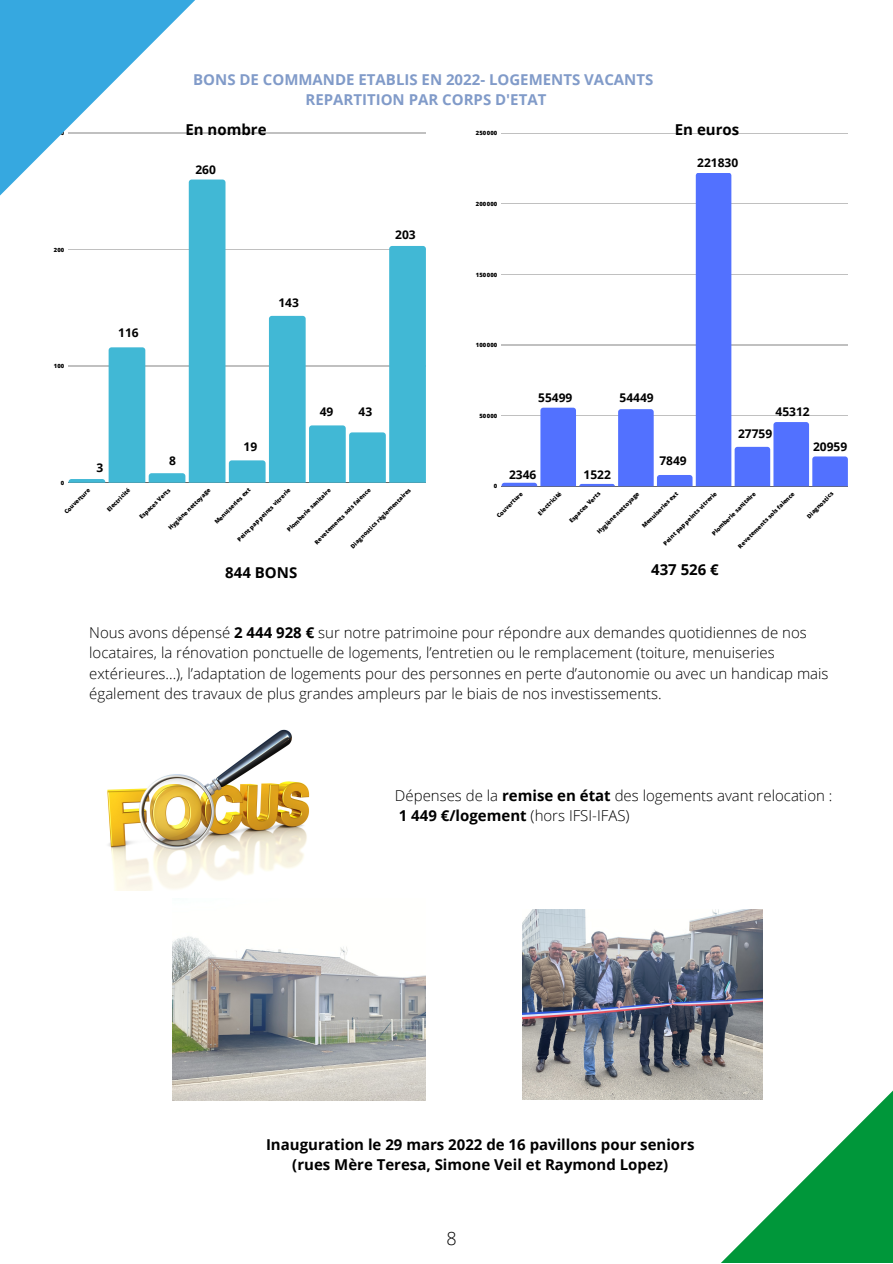
<style>
.page{position:relative;width:893px;height:1264px;background:#fff}
.page>*{position:absolute;margin:0;border:0;box-sizing:border-box;transform-origin:0 0}
.t1{font:300 18px "Open Sans";color:#000}
.t2{font:300 15px/20.2px "Open Sans";color:#000}
.t3{font:700 15px "Open Sans";color:#000}
.t4{font:700 15px "Open Sans";color:#819bc9}
.t5{font:700 12px "Open Sans";color:#000}
.t6{font:800 5.85px "Open Sans";color:#000}
.s1{font-weight:700}
</style>
<div class="page">
<img style="left:107px;top:729px;width:203px;height:161px">
<img style="left:172px;top:936px;width:253px;height:164px">
<img style="left:523px;top:909px;width:102px;height:190px">
<hr style="left:68px;top:133px;width:358px;height:1px;background:#000">
<hr style="left:68px;top:482px;width:358px;height:1px;background:#000">
<svg style="left:68px;top:179px;width:358px;height:303px"></svg>
<hr style="left:501px;top:133px;width:346px;height:1px;background:#000">
<hr style="left:501px;top:486px;width:346px;height:1px;background:#000">
<svg style="left:501px;top:173px;width:346px;height:313px"></svg>
<svg style="left:0;top:0;width:208px;height:228px"></svg>
<svg style="left:625px;top:909px;width:267px;height:353px"></svg>
<p class="t4" style="left:193px;top:69px;width:461px">BONS DE COMMANDE ETABLIS EN 2022- LOGEMENTS VACANTS</p>
<p class="t4" style="left:305px;top:89px;width:242px">REPARTITION PAR CORPS D'ETAT</p>
<p class="t3" style="left:185px;top:119px;width:83px">En nombre</p>
<p class="t3" style="left:674px;top:119px;width:66px">En euros</p>
<p class="t6" style="left:476px;top:129px;width:23px">250000</p>
<p class="t6" style="left:54px;top:245px;width:12px">200</p>
<p class="t6" style="left:54px;top:362px;width:12px">100</p>
<p class="t6" style="left:61px;top:478px;width:5px">0</p>
<p class="t5" style="left:118px;top:324px;width:22px">116</p>
<p class="t5" style="left:96px;top:459px;width:8px">3</p>
<p class="t5" style="left:195px;top:161px;width:22px">260</p>
<p class="t5" style="left:278px;top:294px;width:22px">143</p>
<p class="t5" style="left:395px;top:226px;width:22px">203</p>
<p class="t5" style="left:169px;top:452px;width:8px">8</p>
<p class="t5" style="left:243px;top:438px;width:15px">19</p>
<p class="t5" style="left:320px;top:403px;width:15px">49</p>
<p class="t5" style="left:358px;top:403px;width:15px">43</p>
<p class="t6" style="left:62px;top:510px;width:35px;rotate:-45deg">Couverture</p>
<p class="t6" style="left:105px;top:507px;width:32px;rotate:-45deg">Electricité</p>
<p class="t6" style="left:137px;top:515px;width:42px;rotate:-45deg">Espaces Verts</p>
<p class="t6" style="left:166px;top:526px;width:58px;rotate:-45deg">Hygiène net oyage</p>
<p class="t6" style="left:213px;top:520px;width:50px;rotate:-45deg">Menuiseries ext</p>
<p class="t6" style="left:349px;top:544px;width:84px;rotate:-45deg">Diagnostics règlementaires</p>
<p class="t6" style="left:285px;top:527px;width:60px;rotate:-45deg">Plomberie sanitaire</p>
<p class="t6" style="left:235px;top:537px;width:74px;rotate:-45deg">Peint pap peints vitrerie</p>
<p class="t6" style="left:313px;top:540px;width:78px;rotate:-45deg">Revetements sols faience</p>
<p class="t6" style="left:476px;top:200px;width:23px">200000</p>
<p class="t5" style="left:697px;top:154px;width:43px">221830</p>
<p class="t6" style="left:476px;top:270px;width:23px">150000</p>
<p class="t6" style="left:476px;top:341px;width:23px">100000</p>
<p class="t6" style="left:479px;top:411px;width:19px">50000</p>
<p class="t5" style="left:538px;top:389px;width:36px">55499</p>
<p class="t5" style="left:619px;top:389px;width:36px">54449</p>
<p class="t6" style="left:493px;top:482px;width:5px">0</p>
<p class="t5" style="left:509px;top:465px;width:29px">2346</p>
<p class="t5" style="left:583px;top:465px;width:29px">1522</p>
<p class="t5" style="left:659px;top:452px;width:29px">7849</p>
<p class="t5" style="left:775px;top:403px;width:36px">45312</p>
<p class="t5" style="left:738px;top:425px;width:36px">27759</p>
<p class="t5" style="left:813px;top:438px;width:36px">20959</p>
<p class="t6" style="left:494px;top:514px;width:36px;rotate:-45deg">Couverture</p>
<p class="t6" style="left:536px;top:511px;width:32px;rotate:-45deg">Electricité</p>
<p class="t6" style="left:567px;top:518px;width:43px;rotate:-45deg">Espaces Verts</p>
<p class="t6" style="left:595px;top:530px;width:58px;rotate:-45deg">Hygiène net oyage</p>
<p class="t6" style="left:640px;top:524px;width:50px;rotate:-45deg">Menuiseries ext</p>
<p class="t6" style="left:736px;top:544px;width:79px;rotate:-45deg">Revetements sols faience</p>
<p class="t6" style="left:804px;top:514px;width:36px;rotate:-45deg">Diagnostics</p>
<p class="t6" style="left:661px;top:541px;width:74px;rotate:-45deg">Peint pap peints vitrerie</p>
<p class="t6" style="left:710px;top:531px;width:61px;rotate:-45deg">Plomberie sanitaire</p>
<p class="t3" style="left:225px;top:562px;width:73px">844 BONS</p>
<p class="t3" style="left:651px;top:559px;width:69px">437 526 €</p>
<p class="t2" style="left:89px;top:622px;width:740px">Nous avons dépensé <span class="s1">2 444 928 €</span> sur notre patrimoine pour répondre aux demandes quotidiennes de nos locataires, la rénovation ponctuelle de logements, l’entretien ou le remplacement (toiture, menuiseries extérieures...), l’adaptation de logements pour des personnes en perte d’autonomie ou avec un handicap mais également des travaux de plus grandes ampleurs par le biais de nos investissements.</p>
<p class="t2" style="left:395px;top:785px;width:439px">Dépenses de la <span class="s1">remise en état</span> des logements avant relocation :<br><span class="s1">1 449 €/logement</span> (hors IFSI-IFAS)</p>
<p class="t3" style="left:266px;top:1133px;width:430px">Inauguration le 29 mars 2022 de 16 pavillons pour seniors</p>
<p class="t3" style="left:292px;top:1154px;width:377px">(rues Mère Teresa, Simone Veil et Raymond Lopez)</p>
<p class="t1" style="left:446px;top:1225px;width:12px">8</p>
</div>
